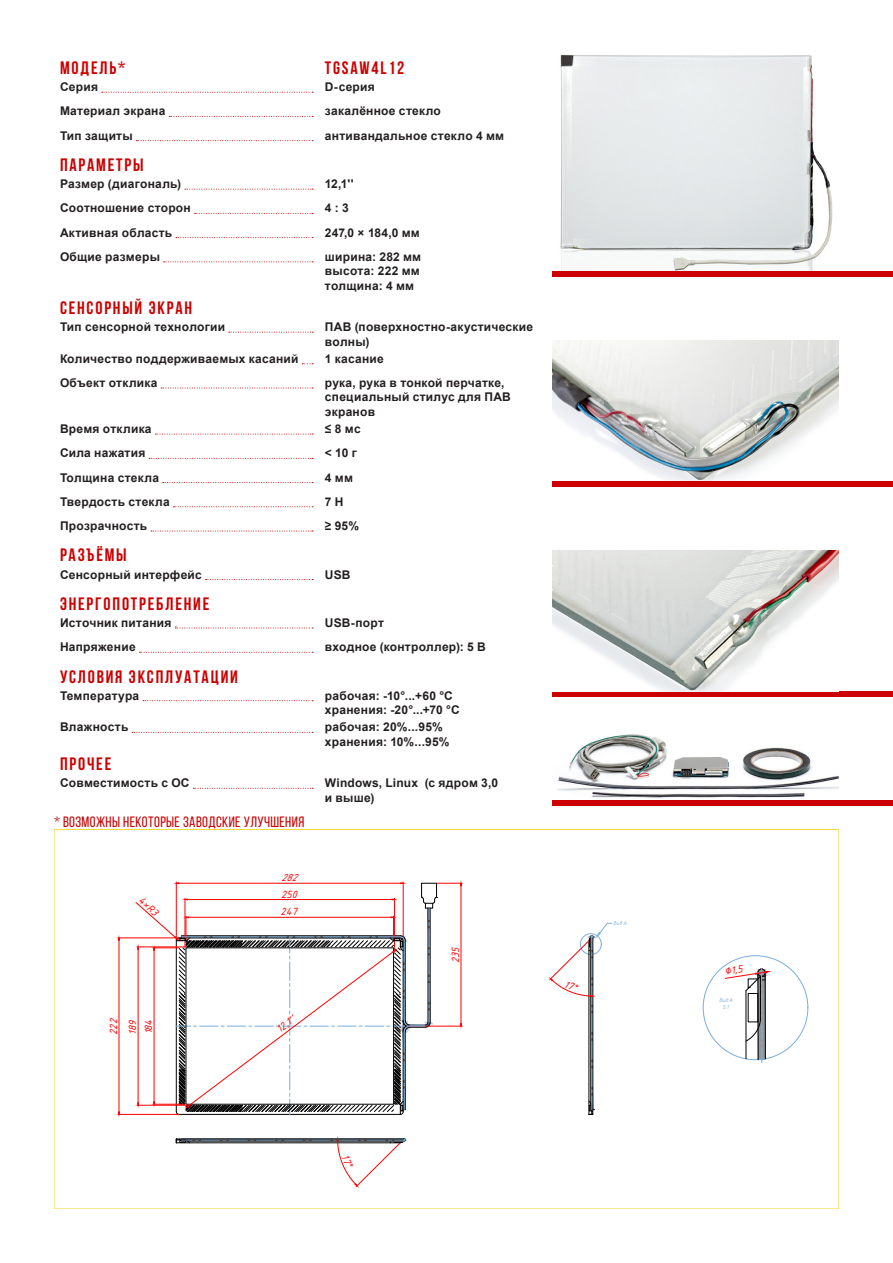
<style>
.page{position:relative;width:893px;height:1263px;background:#fff}
.page>*{position:absolute;margin:0;border:0;box-sizing:border-box;transform-origin:0 0}
.t1{font:700 18px "Bebas Neue";letter-spacing:.1em;color:#cc0001}
.t2{font:15px "Bebas Neue";letter-spacing:.025em;color:#cc0001}
.t3{font:700 12px/14.4px "Arial";letter-spacing:.02em;color:#231f20}
.t4{font:italic 10.05px/15.9px "GOST Common";color:#f00}
.t5{font:italic 9.9px "GOST Common";color:#f00}
.t6{font:italic 5.4px/6.4px "GOST Common";color:#7aafdf;text-align:center}
.s1{font-weight:400;font-size:9px;color:#cc0001}
</style>
<div class="page">
<hr style="left:176px;top:882px;width:1px;height:58px;background:#f00">
<hr style="left:403px;top:882px;width:1px;height:58px;background:#f00">
<hr style="left:118px;top:1114px;width:61px;height:1px;background:#f00">
<hr style="left:118px;top:937px;width:61px;height:1px;background:#f00">
<hr style="left:119px;top:940px;width:1px;height:172px;background:#f00">
<svg style="left:725px;top:969px;width:45px;height:93px"></svg>
<svg style="left:136px;top:883px;width:326px;height:232px"></svg>
<img style="left:560px;top:54px;width:273px;height:217px">
<div style="left:553px;top:271px;width:340px;height:6px;background:#cc0001"></div>
<div style="left:553px;top:481px;width:340px;height:6px;background:#cc0001"></div>
<img style="left:553px;top:341px;width:286px;height:140px">
<div style="left:553px;top:691px;width:340px;height:6px;background:#cc0001"></div>
<img style="left:553px;top:551px;width:286px;height:140px">
<div style="left:553px;top:800px;width:340px;height:6px;background:#cc0001"></div>
<img style="left:558px;top:734px;width:281px;height:64px">
<svg style="left:102px;top:92px;width:211px;height:1px"></svg>
<svg style="left:169px;top:116px;width:144px;height:1px"></svg>
<svg style="left:136px;top:140px;width:177px;height:1px"></svg>
<svg style="left:185px;top:189px;width:128px;height:1px"></svg>
<svg style="left:195px;top:213px;width:118px;height:1px"></svg>
<svg style="left:176px;top:237px;width:137px;height:1px"></svg>
<svg style="left:164px;top:261px;width:149px;height:1px"></svg>
<svg style="left:229px;top:332px;width:84px;height:1px"></svg>
<svg style="left:161px;top:388px;width:152px;height:1px"></svg>
<svg style="left:155px;top:434px;width:158px;height:1px"></svg>
<svg style="left:149px;top:458px;width:164px;height:1px"></svg>
<svg style="left:163px;top:482px;width:150px;height:1px"></svg>
<svg style="left:173px;top:506px;width:140px;height:1px"></svg>
<svg style="left:151px;top:531px;width:162px;height:1px"></svg>
<svg style="left:206px;top:579px;width:107px;height:1px"></svg>
<svg style="left:175px;top:628px;width:138px;height:1px"></svg>
<svg style="left:139px;top:652px;width:174px;height:1px"></svg>
<svg style="left:143px;top:700px;width:170px;height:1px"></svg>
<svg style="left:132px;top:732px;width:181px;height:1px"></svg>
<svg style="left:193px;top:788px;width:120px;height:1px"></svg>
<svg style="left:176px;top:1139px;width:229px;height:48px"></svg>
<svg style="left:549px;top:923px;width:63px;height:192px"></svg>
<h1 class="t1" style="left:60px;top:58px;width:67px">МОДЕЛЬ*</h1>
<h1 class="t1" style="left:325px;top:58px;width:81px">TGSAW4L12</h1>
<p class="t3" style="left:60px;top:80px;width:40px">Серия</p>
<p class="t3" style="left:325px;top:80px;width:51px">D-серия</p>
<p class="t3" style="left:60px;top:104px;width:107px">Материал экрана</p>
<p class="t3" style="left:325px;top:104px;width:118px">закалённое стекло</p>
<p class="t3" style="left:60px;top:128px;width:74px">Тип защиты</p>
<p class="t3" style="left:325px;top:128px;width:181px">антивандальное стекло 4 мм</p>
<h1 class="t1" style="left:60px;top:155px;width:85px">ПАРАМЕТРЫ</h1>
<p class="t3" style="left:60px;top:177px;width:123px">Размер (диагональ)</p>
<p class="t3" style="left:325px;top:177px;width:30px">12,1''</p>
<p class="t3" style="left:60px;top:201px;width:132px">Соотношение сторон</p>
<p class="t3" style="left:325px;top:201px;width:26px">4 : 3</p>
<p class="t3" style="left:60px;top:225px;width:114px">Активная область</p>
<p class="t3" style="left:325px;top:225px;width:96px">247,0 × 184,0 мм</p>
<p class="t3" style="left:60px;top:250px;width:101px">Общие размеры</p>
<p class="t3" style="left:325px;top:250px;width:98px">ширина: 282 мм высота: 222 мм толщина: 4 мм</p>
<h1 class="t1" style="left:60px;top:298px;width:134px">СЕНСОРНЫЙ ЭКРАН</h1>
<p class="t3" style="left:60px;top:320px;width:167px">Тип сенсорной технологии</p>
<p class="t3" style="left:325px;top:320px;width:210px">ПАВ (поверхностно-акустические волны)</p>
<p class="t3" style="left:60px;top:352px;width:240px">Количество поддерживаемых касаний</p>
<p class="t3" style="left:325px;top:352px;width:60px">1 касание</p>
<p class="t3" style="left:60px;top:376px;width:99px">Объект отклика</p>
<p class="t3" style="left:325px;top:376px;width:188px">рука, рука в тонкой перчатке, специальный стилус для ПАВ экранов</p>
<p class="t3" style="left:60px;top:422px;width:93px">Время отклика</p>
<p class="t3" style="left:325px;top:422px;width:37px">≤ 8 мс</p>
<p class="t3" style="left:60px;top:446px;width:87px">Сила нажатия</p>
<p class="t3" style="left:325px;top:446px;width:33px">&lt; 10 г</p>
<p class="t3" style="left:60px;top:470px;width:101px">Толщина стекла</p>
<p class="t3" style="left:325px;top:470px;width:29px">4 мм</p>
<p class="t3" style="left:60px;top:495px;width:111px">Твердость стекла</p>
<p class="t3" style="left:325px;top:495px;width:20px">7 H</p>
<p class="t3" style="left:60px;top:519px;width:89px">Прозрачность</p>
<p class="t3" style="left:325px;top:519px;width:36px">≥ 95%</p>
<h1 class="t1" style="left:60px;top:545px;width:68px">РАЗЪЁМЫ</h1>
<p class="t3" style="left:60px;top:567px;width:143px">Сенсорный интерфейс</p>
<p class="t3" style="left:325px;top:567px;width:27px">USB</p>
<h1 class="t1" style="left:60px;top:594px;width:151px">ЭНЕРГОПОТРЕБЛЕНИЕ</h1>
<p class="t3" style="left:60px;top:616px;width:119px">Источник питания <span class="s1">.</span></p>
<p class="t3" style="left:325px;top:616px;width:61px">USB-порт</p>
<p class="t3" style="left:60px;top:640px;width:77px">Напряжение</p>
<p class="t3" style="left:325px;top:640px;width:163px">входное (контроллер): 5 В</p>
<h1 class="t1" style="left:60px;top:666px;width:179px">УСЛОВИЯ ЭКСПЛУАТАЦИИ</h1>
<p class="t3" style="left:60px;top:688px;width:81px">Температура</p>
<p class="t3" style="left:325px;top:688px;width:136px">рабочая: -10°...+60 °C хранения: -20°...+70 °C</p>
<p class="t3" style="left:60px;top:720px;width:70px">Влажность</p>
<p class="t3" style="left:325px;top:720px;width:126px">рабочая: 20%...95% хранения: 10%...95%</p>
<h1 class="t1" style="left:60px;top:754px;width:53px">ПРОЧЕЕ</h1>
<p class="t3" style="left:60px;top:776px;width:131px">Совместимость с OC</p>
<p class="t3" style="left:325px;top:776px;width:175px">Windows, Linux (с ядром 3,0 и выше)</p>
<p class="t2" style="left:54px;top:814px;width:252px">* ВОЗМОЖНЫ НЕКОТОРЫЕ ЗАВОДСКИЕ УЛУЧШЕНИЯ</p>
<p class="t4" style="left:145px;top:892px;width:24px;rotate:41deg">4×R3</p>
<p class="t4" style="left:105px;top:1035px;width:18px;rotate:-90deg">222</p>
<p class="t4" style="left:124px;top:1034px;width:17px;rotate:-90deg">189<br>184</p>
<p class="t5" style="left:281px;top:871px;width:17px">282</p>
<p class="t4" style="left:281px;top:903px;width:18px">247</p>
<p class="t4" style="left:281px;top:886px;width:17px">250</p>
<p class="t4" style="left:273px;top:1023px;width:22px;rotate:-37deg">12,1''</p>
<p class="t4" style="left:447px;top:963px;width:18px;rotate:-90deg">235</p>
<p class="t6" style="left:613px;top:920px;width:15px">Вид А</p>
<p class="t4" style="left:723px;top:963px;width:20px;rotate:-9deg">∅1,5</p>
<p class="t6" style="left:719px;top:997px;width:15px">Вид А<br>5:1</p>
</div>
